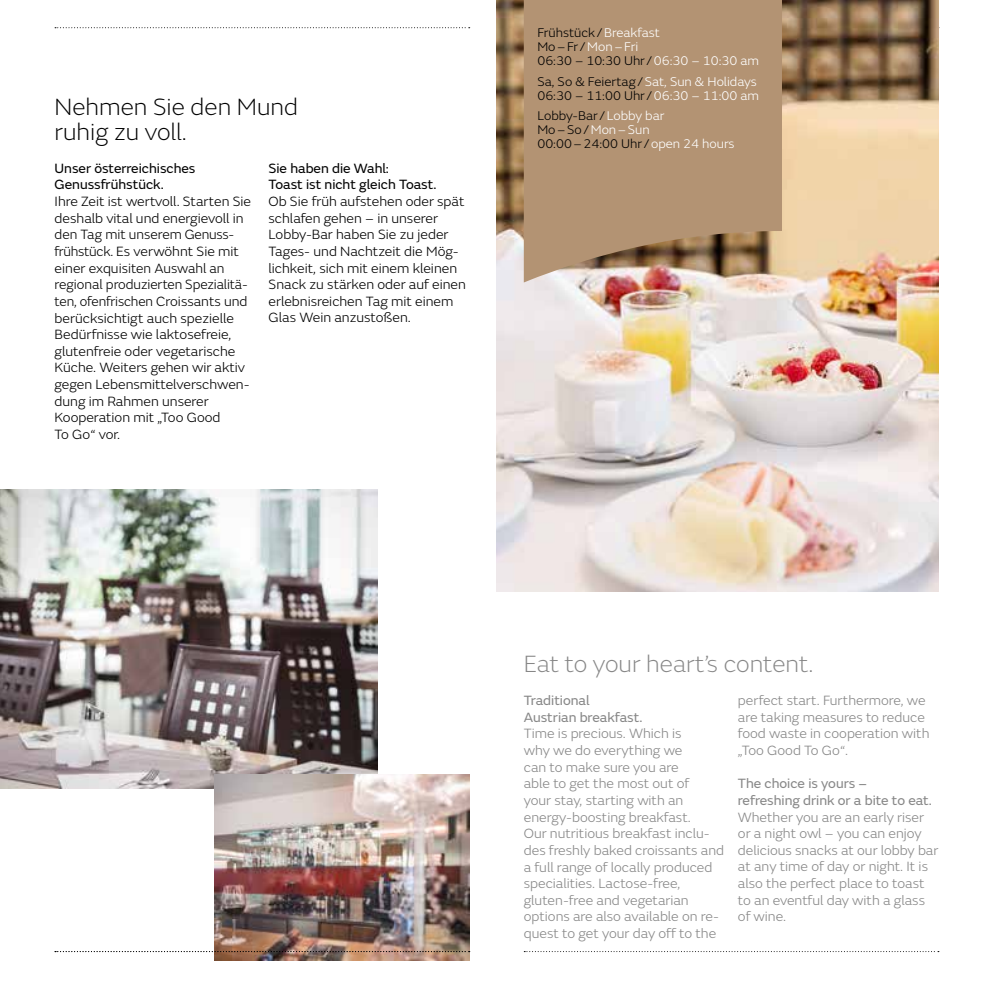
<style>
.page{position:relative;width:993px;height:993px;background:#fff}
.page>*{position:absolute;margin:0;border:0;box-sizing:border-box;transform-origin:0 0}
.t1{font:200 24.5px/24.5px "FS Emeric";color:#000}
.t2{font:200 24.5px "FS Emeric";color:#878787}
.t3{font:300 14px/16.6px "FS Emeric";color:#000}
.t4{font:300 14px/16.6px "FS Emeric";color:#878787}
.t5{font:14px/16.6px "FS Emeric";color:#000}
.t6{font:14px/16.6px "FS Emeric";color:#878787}
.t7{font:300 13.12px/14px "FS Emeric";color:#000}
.s1{color:#fff}
</style>
<div class="page">
<img style="left:0;top:489px;width:378px;height:298px">
<img style="left:214px;top:774px;width:255px;height:185px">
<svg style="left:55px;top:27px;width:414px;height:1px"></svg>
<svg style="left:214px;top:950px;width:255px;height:1px"></svg>
<img style="left:496px;top:0;width:442px;height:591px">
<svg style="left:523px;top:0;width:258px;height:282px;fill:#b39373"></svg>
<h1 class="t1" style="left:55px;top:93px;width:245px">Nehmen Sie den Mund ruhig zu voll.</h1>
<p class="t5" style="left:55px;top:159px;width:142px">Unser österreichisches<br>Genussfrühstück.</p>
<p class="t3" style="left:55px;top:192px;width:198px">Ihre Zeit ist wertvoll. Starten Sie deshalb vital und energievoll in den Tag mit unserem Genuss&shy;frühstück. Es verwöhnt Sie mit einer exquisiten Auswahl an regional produzierten Spezialitä&shy;ten, ofenfrischen Croissants und berücksichtigt auch spezielle<br>Bedürfnisse wie laktosefreie, glutenfreie oder vegetarische<br>Küche. Weiters gehen wir aktiv gegen Lebensmittelverschwen&shy;dung im Rahmen unserer<br>Kooperation mit „Too Good<br>To Go“ vor.</p>
<p class="t5" style="left:268px;top:159px;width:169px">Sie haben die Wahl:<br>Toast ist nicht gleich Toast.</p>
<p class="t3" style="left:268px;top:192px;width:199px">Ob Sie früh aufstehen oder spät schlafen gehen – in unserer<br>Lobby-Bar haben Sie zu jeder<br>Tages- und Nachtzeit die Mög&shy;lichkeit, sich mit einem kleinen<br>Snack zu stärken oder auf einen erlebnisreichen Tag mit einem<br>Glas Wein anzustoßen.</p>
<p class="t7" style="left:537px;top:25px;width:223px">Frühstück/<span class="s1">Breakfast<br></span>Mo–Fr/<span class="s1">Mon–Fri<br></span>06:30 – 10:30 Uhr /<span class="s1">06:30 – 10:30 am</span></p>
<p class="t7" style="left:537px;top:74px;width:223px">Sa, So &amp; Feiertag/<span class="s1">Sat, Sun &amp; Holidays<br></span>06:30 – 11:00 Uhr /<span class="s1">06:30 – 11:00 am</span></p>
<p class="t7" style="left:537px;top:108px;width:198px">Lobby-Bar /<span class="s1">Lobby bar<br></span>Mo–So/<span class="s1">Mon–Sun<br></span>00:00–24:00 Uhr /<span class="s1">open 24 hours</span></p>
<h1 class="t2" style="left:523px;top:647px;width:291px">Eat to your heart’s content.</h1>
<p class="t6" style="left:523px;top:691px;width:120px">Traditional<br>Austrian breakfast.</p>
<p class="t4" style="left:523px;top:724px;width:202px">Time is precious. Which is<br>why we do everything we<br>can to make sure you are<br>able to get the most out of<br>your stay, starting with an energy-boosting breakfast.<br>Our nutritious breakfast inclu&shy;des freshly baked croissants and a full range of locally produced specialities. Lactose-free, gluten-free and vegetarian options are also available on re&shy;quest to get your day off to the</p>
<p class="t4" style="left:737px;top:691px;width:193px">perfect start. Furthermore, we are taking measures to reduce food waste in cooperation with „Too Good To Go“.</p>
<p class="t6" style="left:737px;top:774px;width:195px">The choice is yours – refreshing drink or a bite to eat.</p>
<p class="t4" style="left:737px;top:807px;width:202px">Whether you are an early riser or a night owl – you can enjoy delicious snacks at our lobby bar at any time of day or night. It is also the perfect place to toast to an eventful day with a glass of wine.</p>
</div>
